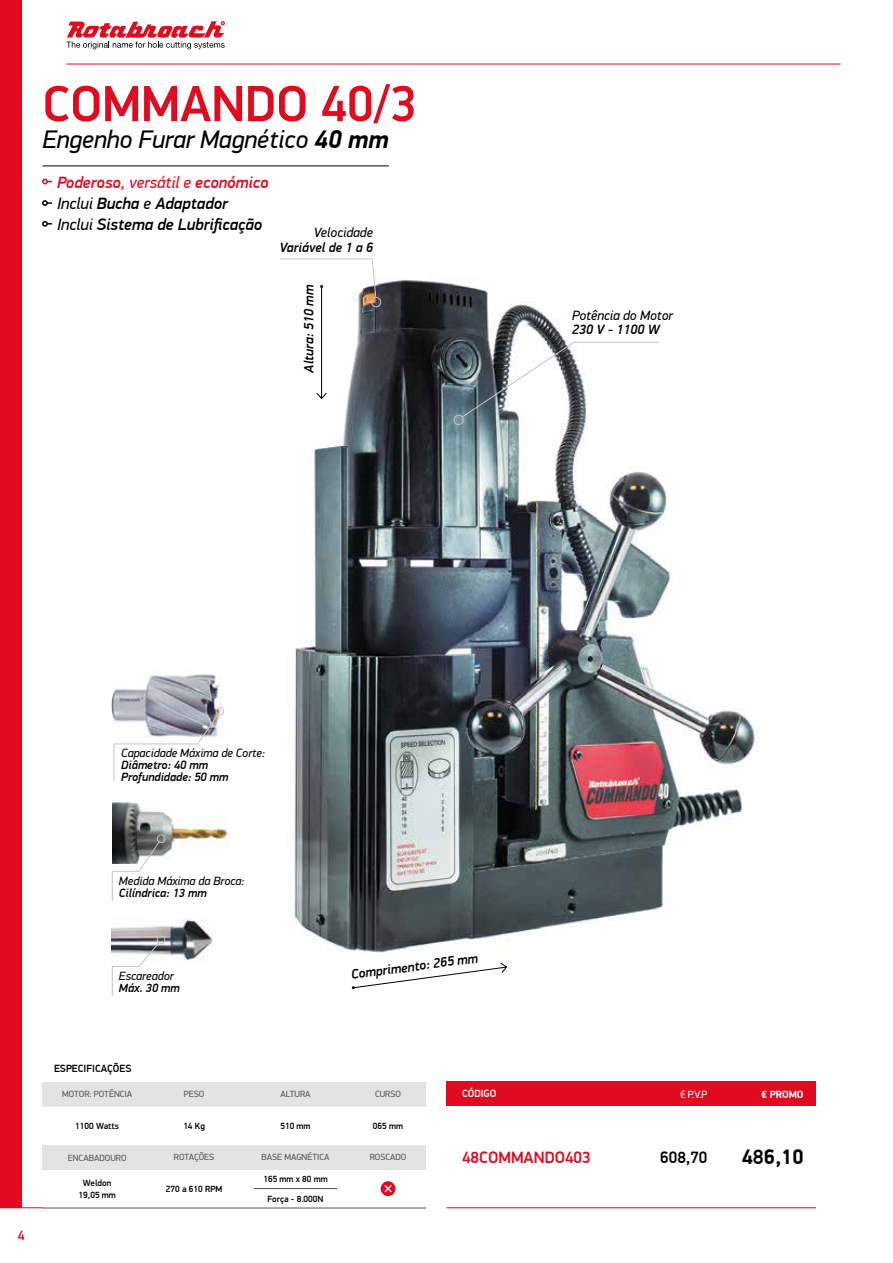
<style>
.page{position:relative;width:893px;height:1263px;background:#fff}
.page>*{position:absolute;margin:0;border:0;box-sizing:border-box;transform-origin:0 0}
.t1{font:500 51px "PF Din Display Pro";color:#e10a1f}
.t2{font:italic 25.5px "PF Din Display Pro";color:#000}
.t3{font:700 21px "PF Din Display Pro";color:#000}
.t4{font:italic 500 16.5px/21px "PF Din Display Pro";color:#000}
.t5{font:500 16.5px "PF Din Display Pro";color:#e10a1f}
.t6{font:500 16.5px "PF Din Display Pro";color:#000}
.t7{font:italic 500 13.5px "PF Din Display Pro";color:#000}
.t8{font:italic 13.5px "PF Din Display Pro";color:#000}
.t9{font:500 13.5px "PF Din Display Pro";color:#e10a1f}
.t10{font:italic 12px "PF Din Display Pro";color:#000}
.t11{font:italic 500 12px/12px "PF Din Display Pro";color:#000}
.t12{font:500 10.5px "PF Din Display Pro";color:#000}
.t13{font:500 10.5px "PF Din Display Pro";color:#fff}
.t14{font:700 10.5px "PF Din Display Pro";color:#fff}
.t15{font:10.5px "PF Din Display Pro";color:#fff}
.t16{font:500 9px/19.5px "PF Din Display Pro";color:#000;text-align:center}
.t17{font:9px "PF Din Display Pro";color:#575756}
.s1{font-weight:700}
.s2{color:#e10a1f}
.s3{font-weight:400;color:#e10a1f}
.s4{font-weight:400}
</style>
<div class="page">
<hr style="left:0;top:1207px;width:43px;height:1px;background:#e10a1f">
<div style="left:0;top:0;width:22px;height:1208px;background:#e10a1f"></div>
<svg style="left:66px;top:21px;width:159px;height:28px"></svg>
<hr style="left:67px;top:64px;width:773px;height:1px;background:#e10a1f">
<img style="left:294px;top:280px;width:461px;height:673px">
<svg style="left:461px;top:341px;width:198px;height:77px"></svg>
<div style="left:371px;top:297px;width:10px;height:10px;border:1px solid #c6c6c6;border-radius:50%"></div>
<div style="left:454px;top:415px;width:10px;height:10px;border:1px solid #c6c6c6;border-radius:50%"></div>
<hr style="left:321px;top:286px;width:1px;height:112px;background:#000">
<svg style="left:316px;top:392px;width:11px;height:7px"></svg>
<svg style="left:280px;top:258px;width:97px;height:40px"></svg>
<svg style="left:352px;top:962px;width:155px;height:27px"></svg>
<img style="left:112px;top:674px;width:110px;height:46px">
<div style="left:216px;top:707px;width:8px;height:8px;border:1px solid #c6c6c6;border-radius:50%"></div>
<svg style="left:113px;top:713px;width:106px;height:68px"></svg>
<img style="left:113px;top:800px;width:116px;height:57px">
<div style="left:157px;top:834px;width:8px;height:9px;border:1px solid #c6c6c6;border-radius:50%"></div>
<svg style="left:112px;top:841px;width:48px;height:60px"></svg>
<svg style="left:42px;top:179px;width:10px;height:5px"></svg>
<svg style="left:42px;top:200px;width:10px;height:6px"></svg>
<hr style="left:43px;top:166px;width:346px;height:1px;background:#000">
<hr style="left:43px;top:1208px;width:383px;height:1px;background:#575756">
<svg style="left:381px;top:1181px;width:14px;height:15px"></svg>
<hr style="left:254px;top:1188px;width:83px;height:1px;background:#575756">
<div style="left:43px;top:1082px;width:383px;height:24px;background:#e3e3e3"></div>
<div style="left:43px;top:1145px;width:383px;height:24px;background:#e3e3e3"></div>
<div style="left:446px;top:1081px;width:370px;height:24px;background:#e10a1f"></div>
<hr style="left:446px;top:1207px;width:370px;height:1px;background:#e10a1f">
<svg style="left:42px;top:221px;width:10px;height:6px"></svg>
<img style="left:112px;top:918px;width:101px;height:43px">
<div style="left:157px;top:936px;width:8px;height:8px;border:1px solid #c6c6c6;border-radius:50%"></div>
<svg style="left:112px;top:942px;width:48px;height:54px"></svg>
<h1 class="t1" style="left:43px;top:73px;width:376px">COMMANDO 40/3</h1>
<h2 class="t2" style="left:43px;top:124px;width:348px">Engenho Furar Magnético <span class="s1">40 mm</span></h2>
<p class="t4" style="left:57px;top:172px;width:213px"><span class="s2">Poderoso</span><span class="s3">, versátil e</span> <span class="s2">económico<br></span><span class="s4">Inclui</span> Bucha <span class="s4">e</span> Adaptador<br><span class="s4">Inclui</span> Sistema de Lubrificação</p>
<p class="t8" style="left:314px;top:224px;width:61px">Velocidade</p>
<p class="t7" style="left:279px;top:239px;width:95px">Variável de 1 a 6</p>
<p class="t7" style="left:301px;top:373px;width:89px;rotate:-90deg">Altura: 510 mm</p>
<p class="t8" style="left:572px;top:307px;width:102px">Potência do Motor</p>
<p class="t7" style="left:572px;top:321px;width:89px">230 V - 1100 W</p>
<p class="t10" style="left:121px;top:745px;width:145px">Capacidade Máxima de Corte:</p>
<p class="t11" style="left:121px;top:759px;width:109px">Diâmetro: 40 mm<br>Profundidade: 50 mm</p>
<p class="t9" style="left:18px;top:1228px;width:8px">4</p>
<p class="t10" style="left:119px;top:874px;width:127px">Medida Máxima da Broca:</p>
<p class="t11" style="left:119px;top:887px;width:89px">Cilíndrica: 13 mm</p>
<p class="t10" style="left:119px;top:969px;width:56px">Escareador</p>
<p class="t11" style="left:119px;top:982px;width:62px">Máx. 30 mm</p>
<p class="t12" style="left:54px;top:1062px;width:79px">ESPECIFICAÇÕES</p>
<p class="t17" style="left:62px;top:1089px;width:72px">MOTOR: POTÊNCIA</p>
<p class="t17" style="left:184px;top:1089px;width:22px">PESO</p>
<p class="t16" style="left:75px;top:1116px;width:45px">1100 Watts</p>
<p class="t16" style="left:183px;top:1116px;width:23px">14 Kg</p>
<p class="t17" style="left:280px;top:1089px;width:32px">ALTURA</p>
<p class="t16" style="left:280px;top:1116px;width:32px">510 mm</p>
<p class="t7" style="left:350px;top:967px;width:129px;rotate:-8deg">Comprimento: 265 mm</p>
<p class="t17" style="left:375px;top:1089px;width:27px">CURSO</p>
<p class="t16" style="left:373px;top:1116px;width:32px">065 mm</p>
<p class="t13" style="left:462px;top:1087px;width:36px">CÓDIGO</p>
<p class="t17" style="left:68px;top:1152px;width:60px">ENCABADOURO</p>
<p class="t16" style="left:79px;top:1177px;width:39px;line-height:12px">Weldon<br>19,05 mm</p>
<p class="t17" style="left:174px;top:1152px;width:42px">ROTAÇÕES</p>
<p class="t17" style="left:261px;top:1152px;width:70px">BASE MAGNÉTICA</p>
<p class="t17" style="left:370px;top:1152px;width:38px">ROSCADO</p>
<p class="t16" style="left:166px;top:1179px;width:58px">270 a 610 RPM</p>
<p class="t16" style="left:263px;top:1169px;width:66px">165 mm x 80 mm<br>Força - 8.000N</p>
<p class="t5" style="left:462px;top:1148px;width:130px">48COMMANDO403</p>
<p class="t15" style="left:680px;top:1088px;width:29px">€ P.V.P</p>
<p class="t6" style="left:660px;top:1147px;width:49px">608,70</p>
<p class="t14" style="left:761px;top:1087px;width:44px">€ PROMO</p>
<p class="t3" style="left:742px;top:1144px;width:63px">486,10</p>
</div>
